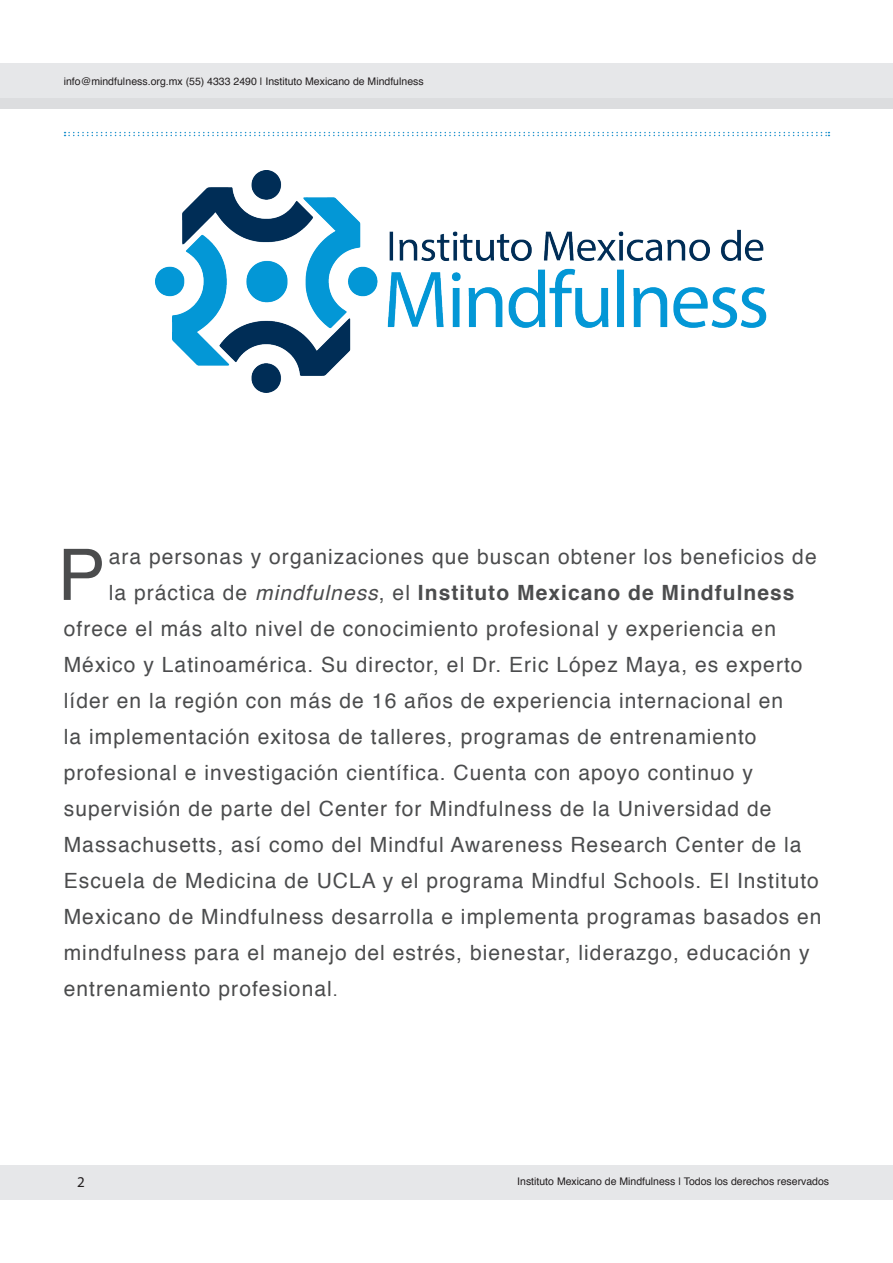
<style>
.page{position:relative;width:893px;height:1263px;background:#fff}
.page>*{position:absolute;margin:0;border:0;box-sizing:border-box;transform-origin:0 0}
.t1{font:71.25px "Helvetica";color:#4b4c4d}
.t2{font:21px "Helvetica";letter-spacing:.05em;color:#4b4c4d}
.t3{font:700 21px "Helvetica";letter-spacing:.05em;color:#4b4c4d}
.t4{font:15px "Myriad Pro";color:#231f20}
.t5{font:10.5px "Helvetica";color:#231f20}
.s1{font-weight:400}
.s2{font-weight:400;font-style:italic}
.s3{font-size:18px}
</style>
<div class="page">
<div style="left:0;top:1165px;width:893px;height:34px;background:#e6e7e9"></div>
<div style="left:0;top:64px;width:893px;height:34px;background:#e6e7e9"></div>
<div style="left:0;top:98px;width:893px;height:10px;background:#dcdddf"></div>
<svg style="left:65px;top:132px;width:764px;height:4px"></svg>
<img style="left:156px;top:170px;width:611px;height:223px">
<p class="t5" style="left:64px;top:73px;width:361px">info@mindfu|ness.org.mx (55) 4333 2490 | Instituto Mexicano de Mindfulness</p>
<p class="t1" style="left:58px;top:520px;width:49px">P</p>
<p class="t2" style="left:109px;top:540px;width:709px">ara personas y organizaciones que buscan obtener los beneficios de</p>
<p class="t3" style="left:109px;top:576px;width:687px"><span class="s1">la práctica de</span> <span class="s2">mindfulness</span><span class="s1">, el</span> Instituto Mexicano de Mindfulness</p>
<p class="t2" style="left:64px;top:612px;width:714px">ofrece el más alto nivel de conocimiento profesional y experiencia en</p>
<p class="t2" style="left:64px;top:648px;width:740px">México y Latinoamérica. Su director, el Dr. Eric López Maya, es experto</p>
<p class="t2" style="left:64px;top:684px;width:721px">líder en la región con más de 16 años de experiencia internacional en</p>
<p class="t2" style="left:64px;top:720px;width:694px">la implementación exitosa de talleres, programas de entrenamiento</p>
<p class="t2" style="left:64px;top:756px;width:691px">profesional e investigación científica. Cuenta con apoyo continuo y</p>
<p class="t2" style="left:64px;top:792px;width:709px">supervisión de parte del Center for Mindfulness de la Universidad de</p>
<p class="t2" style="left:64px;top:828px;width:739px">Massachusetts, así como del Mindful Awareness Research Center de la</p>
<p class="t2" style="left:64px;top:864px;width:757px">Escuela de Medicina de UCLA y el programa Mindful Schools. El Instituto</p>
<p class="t2" style="left:64px;top:900px;width:759px">Mexicano de Mindfulness desarrolla e implementa programas basados en</p>
<p class="t2" style="left:64px;top:936px;width:747px">mindfulness para el manejo del estrés, bienestar, liderazgo, educación y</p>
<p class="t2" style="left:64px;top:972px;width:276px">entrenamiento profesional<span class="s3">.</span></p>
<p class="t4" style="left:77px;top:1173px;width:9px">2</p>
<p class="t5" style="left:517px;top:1173px;width:313px">Instituto Mexicano de Mindfulness | Todos los derechos reservados</p>
</div>
